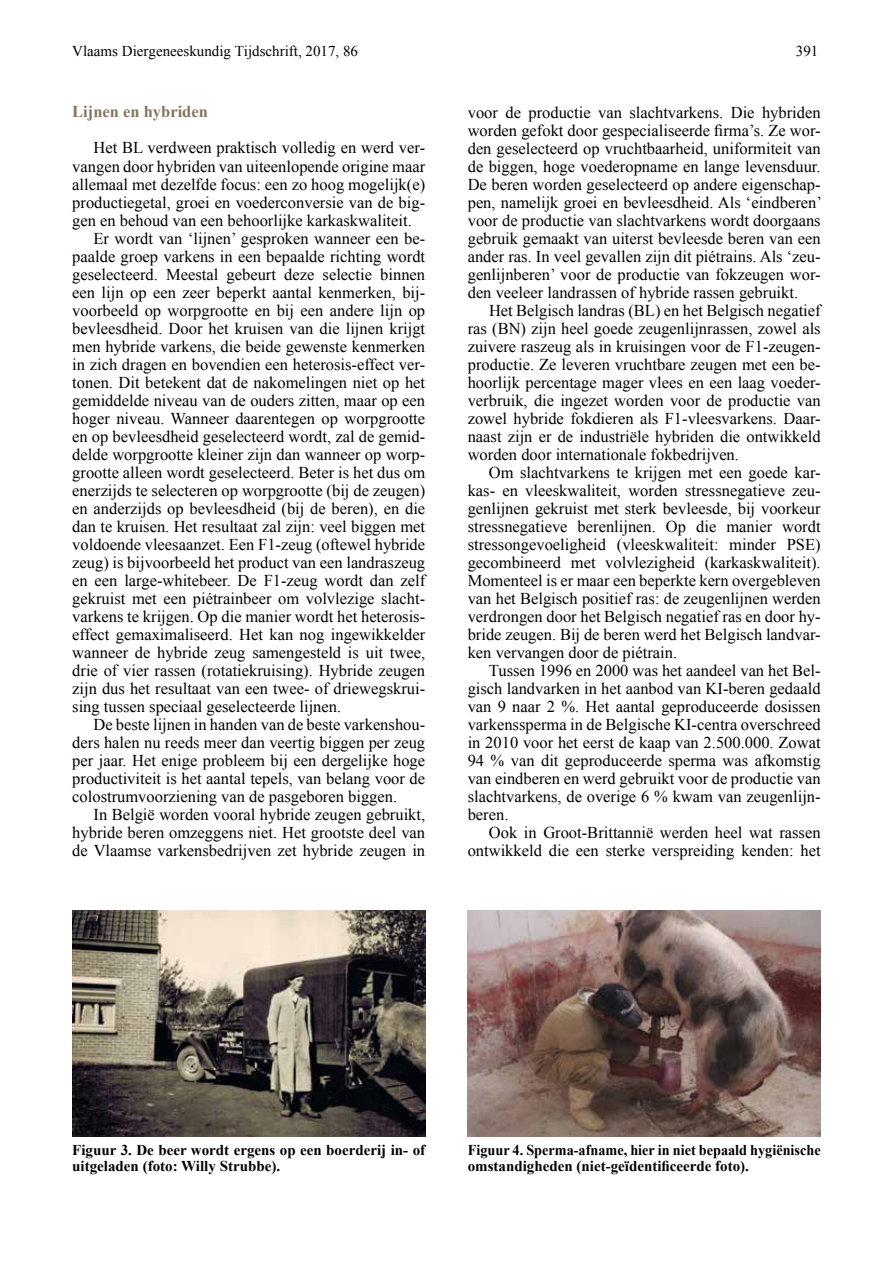
<style>
.page{position:relative;width:893px;height:1263px;background:#fff}
.page>*{position:absolute;margin:0;border:0;box-sizing:border-box;transform-origin:0 0}
.t1{font:16.5px/18px "Times New Roman";color:#000;text-align:justify}
.t2{font:700 16.5px "Times New Roman";color:#84745f}
.t3{font:700 15px/16.5px "Times New Roman";color:#000;scale:.95 1}
.t4{font:700 15px/16.5px "Times New Roman";color:#000}
.t5{font:15px "Times New Roman";color:#000}
</style>
<div class="page">
<img style="left:72px;top:910px;width:353px;height:226px">
<img style="left:468px;top:910px;width:353px;height:226px">
<p class="t5" style="left:72px;top:41px;width:287px">Vlaams Diergeneeskundig Tijdschrift, 2017, 86</p>
<p class="t5" style="left:796px;top:41px;width:24px">391</p>
<p class="t2" style="left:72px;top:101px;width:137px">Lijnen en hybriden</p>
<p class="t1" style="left:94px;top:139px;width:333px">Het BL verdween praktisch volledig en werd ver-</p>
<p class="t1" style="left:72px;top:157px;width:354px">vangen door hybriden van uiteenlopende origine maar</p>
<p class="t1" style="left:72px;top:175px;width:354px">allemaal met dezelfde focus: een zo hoog mogelijk(e)</p>
<p class="t1" style="left:72px;top:193px;width:354px">productiegetal, groei en voederconversie van de big-</p>
<p class="t1" style="left:72px;top:211px;width:341px">gen en behoud van een behoorlijke karkaskwaliteit.</p>
<p class="t1" style="left:94px;top:229px;width:333px">Er wordt van ‘lijnen’ gesproken wanneer een be-</p>
<p class="t1" style="left:72px;top:247px;width:354px">paalde groep varkens in een bepaalde richting wordt</p>
<p class="t1" style="left:72px;top:265px;width:354px">geselecteerd. Meestal gebeurt deze selectie binnen</p>
<p class="t1" style="left:72px;top:283px;width:354px">een lijn op een zeer beperkt aantal kenmerken, bij-</p>
<p class="t1" style="left:72px;top:301px;width:354px">voorbeeld op worpgrootte en bij een andere lijn op</p>
<p class="t1" style="left:72px;top:319px;width:354px">bevleesdheid. Door het kruisen van die lijnen krijgt</p>
<p class="t1" style="left:72px;top:337px;width:354px">men hybride varkens, die beide gewenste kenmerken</p>
<p class="t1" style="left:72px;top:355px;width:354px">in zich dragen en bovendien een heterosis-effect ver-</p>
<p class="t1" style="left:72px;top:373px;width:354px">tonen. Dit betekent dat de nakomelingen niet op het</p>
<p class="t1" style="left:72px;top:391px;width:354px">gemiddelde niveau van de ouders zitten, maar op een</p>
<p class="t1" style="left:72px;top:409px;width:354px">hoger niveau. Wanneer daarentegen op worpgrootte</p>
<p class="t1" style="left:72px;top:427px;width:354px">en op bevleesdheid geselecteerd wordt, zal de gemid-</p>
<p class="t1" style="left:72px;top:445px;width:354px">delde worpgrootte kleiner zijn dan wanneer op worp-</p>
<p class="t1" style="left:72px;top:463px;width:354px">grootte alleen wordt geselecteerd. Beter is het dus om</p>
<p class="t1" style="left:72px;top:481px;width:354px">enerzijds te selecteren op worpgrootte (bij de zeugen)</p>
<p class="t1" style="left:72px;top:499px;width:354px">en anderzijds op bevleesdheid (bij de beren), en die</p>
<p class="t1" style="left:72px;top:517px;width:354px">dan te kruisen. Het resultaat zal zijn: veel biggen met</p>
<p class="t1" style="left:72px;top:535px;width:354px">voldoende vleesaanzet. Een F1-zeug (oftewel hybride</p>
<p class="t1" style="left:72px;top:553px;width:354px">zeug) is bijvoorbeeld het product van een landraszeug</p>
<p class="t1" style="left:72px;top:571px;width:354px">en een large-whitebeer. De F1-zeug wordt dan zelf</p>
<p class="t1" style="left:72px;top:589px;width:354px">gekruist met een piétrainbeer om volvlezige slacht-</p>
<p class="t1" style="left:72px;top:607px;width:354px">varkens te krijgen. Op die manier wordt het heterosis-</p>
<p class="t1" style="left:72px;top:625px;width:354px">effect gemaximaliseerd. Het kan nog ingewikkelder</p>
<p class="t1" style="left:72px;top:643px;width:354px">wanneer de hybride zeug samengesteld is uit twee,</p>
<p class="t1" style="left:72px;top:661px;width:354px">drie of vier rassen (rotatiekruising). Hybride zeugen</p>
<p class="t1" style="left:72px;top:679px;width:354px">zijn dus het resultaat van een twee- of driewegskrui-</p>
<p class="t1" style="left:72px;top:697px;width:270px">sing tussen speciaal geselecteerde lijnen.</p>
<p class="t1" style="left:94px;top:715px;width:333px">De beste lijnen in handen van de beste varkenshou-</p>
<p class="t1" style="left:72px;top:733px;width:354px">ders halen nu reeds meer dan veertig biggen per zeug</p>
<p class="t1" style="left:72px;top:751px;width:354px">per jaar. Het enige probleem bij een dergelijke hoge</p>
<p class="t1" style="left:72px;top:769px;width:354px">productiviteit is het aantal tepels, van belang voor de</p>
<p class="t1" style="left:72px;top:787px;width:326px">colostrumvoorziening van de pasgeboren biggen.</p>
<p class="t1" style="left:94px;top:805px;width:333px">In België worden vooral hybride zeugen gebruikt,</p>
<p class="t1" style="left:72px;top:823px;width:354px">hybride beren omzeggens niet. Het grootste deel van</p>
<p class="t1" style="left:72px;top:841px;width:354px">de Vlaamse varkensbedrijven zet hybride zeugen in</p>
<p class="t1" style="left:468px;top:103px;width:356px">voor de productie van slachtvarkens. Die hybriden worden gefokt door gespecialiseerde firma’s. Ze wor&shy;den geselecteerd op vruchtbaarheid, uniformiteit van de biggen, hoge voederopname en lange levensduur.<br>De beren worden geselecteerd op andere eigenschap&shy;pen, namelijk groei en bevleesdheid. Als ‘eindberen’ voor de productie van slachtvarkens wordt doorgaans gebruik gemaakt van uiterst bevleesde beren van een ander ras. In veel gevallen zijn dit piétrains. Als ‘zeu&shy;genlijnberen’ voor de productie van fokzeugen wor&shy;den veeleer landrassen of hybride rassen gebruikt.</p>
<p class="t1" style="left:468px;top:301px;width:354px;text-indent:21px">Het Belgisch landras (BL) en het Belgisch negatief ras (BN) zijn heel goede zeugenlijnrassen, zowel als zuivere raszeug als in kruisingen voor de F1-zeugen&shy;productie. Ze leveren vruchtbare zeugen met een be&shy;hoorlijk percentage mager vlees en een laag voeder&shy;verbruik, die ingezet worden voor de productie van zowel hybride fokdieren als F1-vleesvarkens. Daar&shy;naast zijn er de industriële hybriden die ontwikkeld worden door internationale fokbedrijven.</p>
<p class="t1" style="left:468px;top:463px;width:354px;text-indent:21px">Om slachtvarkens te krijgen met een goede kar&shy;kas- en vleeskwaliteit, worden stressnegatieve zeu&shy;genlijnen gekruist met sterk bevleesde, bij voorkeur stressnegatieve berenlijnen. Op die manier wordt stressongevoeligheid (vleeskwaliteit: minder PSE) gecombineerd met volvlezigheid (karkaskwaliteit).<br>Momenteel is er maar een beperkte kern overgebleven van het Belgisch positief ras: de zeugenlijnen werden verdrongen door het Belgisch negatief ras en door hy&shy;bride zeugen. Bij de beren werd het Belgisch landvar&shy;ken vervangen door de piétrain.</p>
<p class="t1" style="left:468px;top:661px;width:354px;text-indent:21px">Tussen 1996 en 2000 was het aandeel van het Bel&shy;gisch landvarken in het aanbod van KI-beren gedaald van 9 naar 2 %. Het aantal geproduceerde dosissen varkenssperma in de Belgische KI-centra overschreed in 2010 voor het eerst de kaap van 2.500.000. Zowat 94 % van dit geproduceerde sperma was afkomstig van eindberen en werd gebruikt voor de productie van slachtvarkens, de overige 6 % kwam van zeugenlijn&shy;beren.</p>
<p class="t1" style="left:468px;top:823px;width:354px;text-align:right">Ook in Groot-Brittannië werden heel wat rassen ontwikkeld die een sterke verspreiding kenden: het</p>
<p class="t4" style="left:72px;top:1141px;width:354px">Figuur 3. De beer wordt ergens op een boerderij in- of uitgeladen (foto: Willy Strubbe).</p>
<p class="t3" style="left:468px;top:1141px;width:373px">Figuur 4. Sperma-afname, hier in niet bepaald hygiënische omstandigheden (niet-geïdentificeerde foto).</p>
</div>
